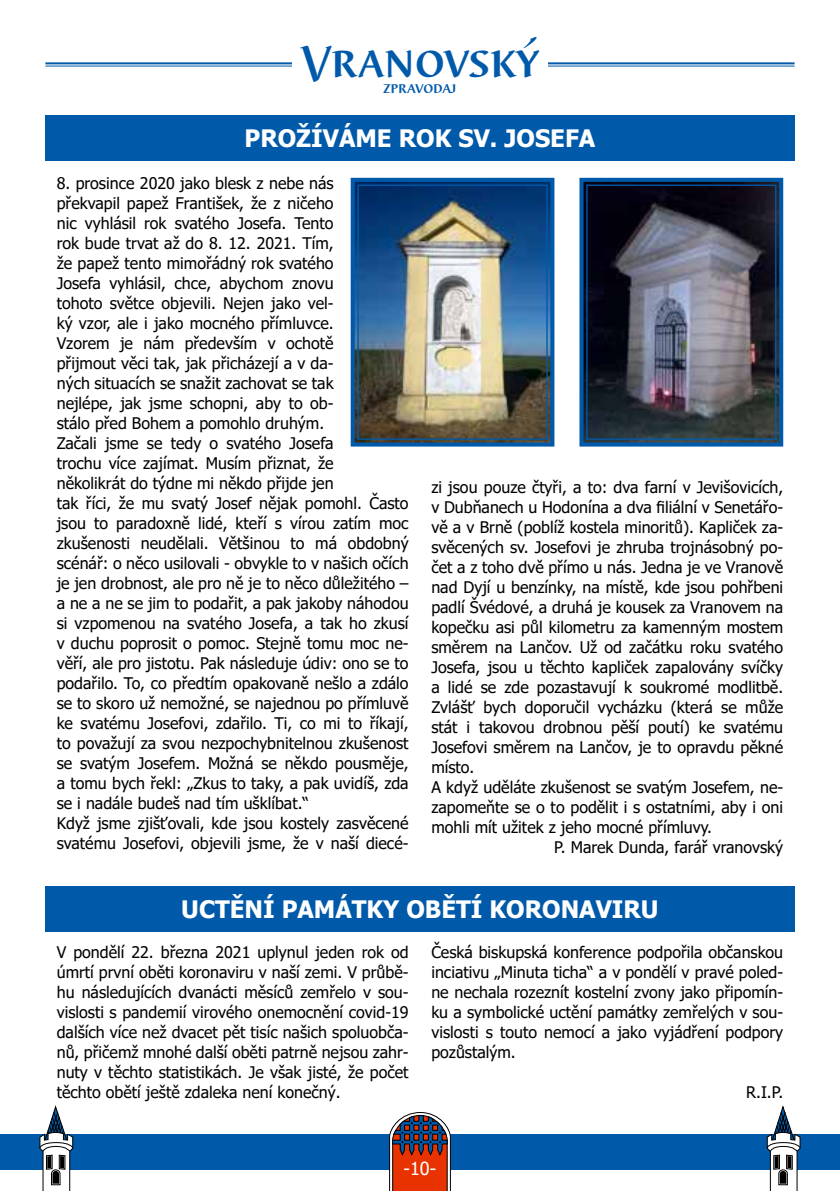
<style>
.page{position:relative;width:840px;height:1191px;background:#fff}
.page>*{position:absolute;margin:0;border:0;box-sizing:border-box;transform-origin:0 0}
.t1{font:500 46px "Barbedor DCDOT";color:#005aa9}
.t2{font:700 24px "Tahoma";color:#fff}
.t3{font:18px "Tahoma";color:#fff}
.t4{font:16px/20px "Tahoma";color:#000;text-align:justify}
.t5{font:500 15.4px "Barbedor DCDOT";color:#005aa9}
</style>
<div class="page">
<hr style="left:45px;top:62px;width:749px;height:2px;background:#005aa9">
<hr style="left:45px;top:66px;width:749px;height:1px;background:#005aa9">
<div style="left:292px;top:0;width:255px;height:102px;background:#fff"></div>
<div style="left:45px;top:115px;width:749px;height:45px;background:#005aa9"></div>
<div style="left:45px;top:886px;width:749px;height:45px;background:#005aa9"></div>
<img style="left:579px;top:177px;width:205px;height:270px">
<div style="left:586px;top:184px;width:190px;height:256px;border:1px solid #005aa9"></div>
<img style="left:350px;top:177px;width:205px;height:270px">
<div style="left:357px;top:184px;width:190px;height:256px;border:1px solid #005aa9"></div>
<div style="left:0;top:1134px;width:839px;height:35px;background:#005aa9"></div>
<svg style="left:766px;top:1105px;width:34px;height:86px"></svg>
<svg style="left:39px;top:1105px;width:34px;height:86px"></svg>
<svg style="left:388px;top:1112px;width:63px;height:79px"></svg>
<h1 class="t1" style="left:301px;top:35px;width:238px">Vranovský</h1>
<p class="t5" style="left:383px;top:79px;width:74px">zpravodaj</p>
<h2 class="t2" style="left:244px;top:121px;width:352px">PROŽÍVÁME ROK SV. JOSEFA</h2>
<p class="t4" style="left:57px;top:174px;width:353px;text-align:left">8. prosince 2020 jako blesk z nebe nás<br>překvapil papež František, že z ničeho<br>nic vyhlásil rok svatého Josefa. Tento<br>rok bude trvat až do 8. 12. 2021. Tím,<br>že papež tento mimořádný rok svatého<br>Josefa vyhlásil, chce, abychom znovu<br>tohoto světce objevili. Nejen jako vel-<br>ký vzor, ale i jako mocného přímluvce.<br>Vzorem je nám především v ochotě<br>přijmout věci tak, jak přicházejí a v da-<br>ných situacích se snažit zachovat se tak<br>nejlépe, jak jsme schopni, aby to ob-<br>stálo před Bohem a pomohlo druhým.<br>Začali jsme se tedy o svatého Josefa<br>trochu více zajímat. Musím přiznat, že<br>několikrát do týdne mi někdo přijde jen<br>tak říci, že mu svatý Josef nějak pomohl. Často jsou to paradoxně lidé, kteří s vírou zatím moc zkušenosti neudělali. Většinou to má obdobný scénář: o něco usilovali - obvykle to v našich očích je jen drobnost, ale pro ně je to něco důležitého – a ne a ne se jim to podařit, a pak jakoby náhodou si vzpomenou na svatého Josefa, a tak ho zkusí v duchu poprosit o pomoc. Stejně tomu moc ne&shy;věří, ale pro jistotu. Pak následuje údiv: ono se to podařilo. To, co předtím opakovaně nešlo a zdálo se to skoro už nemožné, se najednou po přímluvě ke svatému Josefovi, zdařilo. Ti, co mi to říkají, to považují za svou nezpochybnitelnou zkušenost se svatým Josefem. Možná se někdo pousměje, a tomu bych řekl: „Zkus to taky, a pak uvidíš, zda se i nadále budeš nad tím ušklíbat.“<br>Když jsme zjišťovali, kde jsou kostely zasvěcené svatému Josefovi, objevili jsme, že v naší diecé-</p>
<p class="t4" style="left:431px;top:478px;width:353px">zi jsou pouze čtyři, a to: dva farní v Jevišovicích,</p>
<p class="t4" style="left:431px;top:498px;width:353px">v Dubňanech u Hodonína a dva filiální v Senetářo-</p>
<p class="t4" style="left:431px;top:518px;width:353px">vě a v Brně (poblíž kostela minoritů). Kapliček za-</p>
<p class="t4" style="left:431px;top:538px;width:353px">svěcených sv. Josefovi je zhruba trojnásobný po-</p>
<p class="t4" style="left:431px;top:558px;width:353px">čet a z toho dvě přímo u nás. Jedna je ve Vranově</p>
<p class="t4" style="left:431px;top:578px;width:353px">nad Dyjí u benzínky, na místě, kde jsou pohřbeni</p>
<p class="t4" style="left:431px;top:598px;width:353px">padlí Švédové, a druhá je kousek za Vranovem na</p>
<p class="t4" style="left:431px;top:618px;width:353px">kopečku asi půl kilometru za kamenným mostem</p>
<p class="t4" style="left:431px;top:638px;width:353px">směrem na Lančov. Už od začátku roku svatého</p>
<p class="t4" style="left:431px;top:658px;width:353px">Josefa, jsou u těchto kapliček zapalovány svíčky</p>
<p class="t4" style="left:431px;top:678px;width:353px">a lidé se zde pozastavují k soukromé modlitbě.</p>
<p class="t4" style="left:431px;top:698px;width:353px">Zvlášť bych doporučil vycházku (která se může</p>
<p class="t4" style="left:431px;top:718px;width:353px">stát i takovou drobnou pěší poutí) ke svatému</p>
<p class="t4" style="left:431px;top:738px;width:353px">Josefovi směrem na Lančov, je to opravdu pěkné</p>
<p class="t4" style="left:431px;top:758px;width:44px">místo.</p>
<p class="t4" style="left:431px;top:778px;width:353px">A když uděláte zkušenost se svatým Josefem, ne-</p>
<p class="t4" style="left:431px;top:798px;width:353px">zapomeňte se o to podělit i s ostatními, aby i oni</p>
<p class="t4" style="left:431px;top:818px;width:282px">mohli mít užitek z jeho mocné přímluvy.</p>
<p class="t4" style="left:554px;top:838px;width:230px">P. Marek Dunda, farář vranovský</p>
<h2 class="t2" style="left:181px;top:892px;width:478px">UCTĚNÍ PAMÁTKY OBĚTÍ KORONAVIRU</h2>
<p class="t4" style="left:57px;top:943px;width:353px">V pondělí 22. března 2021 uplynul jeden rok od úmrtí první oběti koronaviru v naší zemi. V průbě&shy;hu následujících dvanácti měsíců zemřelo v sou&shy;vislosti s pandemií virového onemocnění covid-19 dalších více než dvacet pět tisíc našich spoluobča&shy;nů, přičemž mnohé další oběti patrně nejsou zahr&shy;nuty v těchto statistikách. Je však jisté, že počet těchto obětí ještě zdaleka není konečný.</p>
<p class="t4" style="left:431px;top:943px;width:353px">Česká biskupská konference podpořila občanskou inciativu „Minuta ticha“ a v pondělí v pravé poled&shy;ne nechala rozeznít kostelní zvony jako připomín&shy;ku a symbolické uctění památky zemřelých v sou&shy;vislosti s touto nemocí a jako vyjádření podpory pozůstalým.</p>
<p class="t4" style="left:745px;top:1083px;width:39px">R.I.P.</p>
<p class="t3" style="left:403px;top:1156px;width:34px">-10-</p>
</div>
